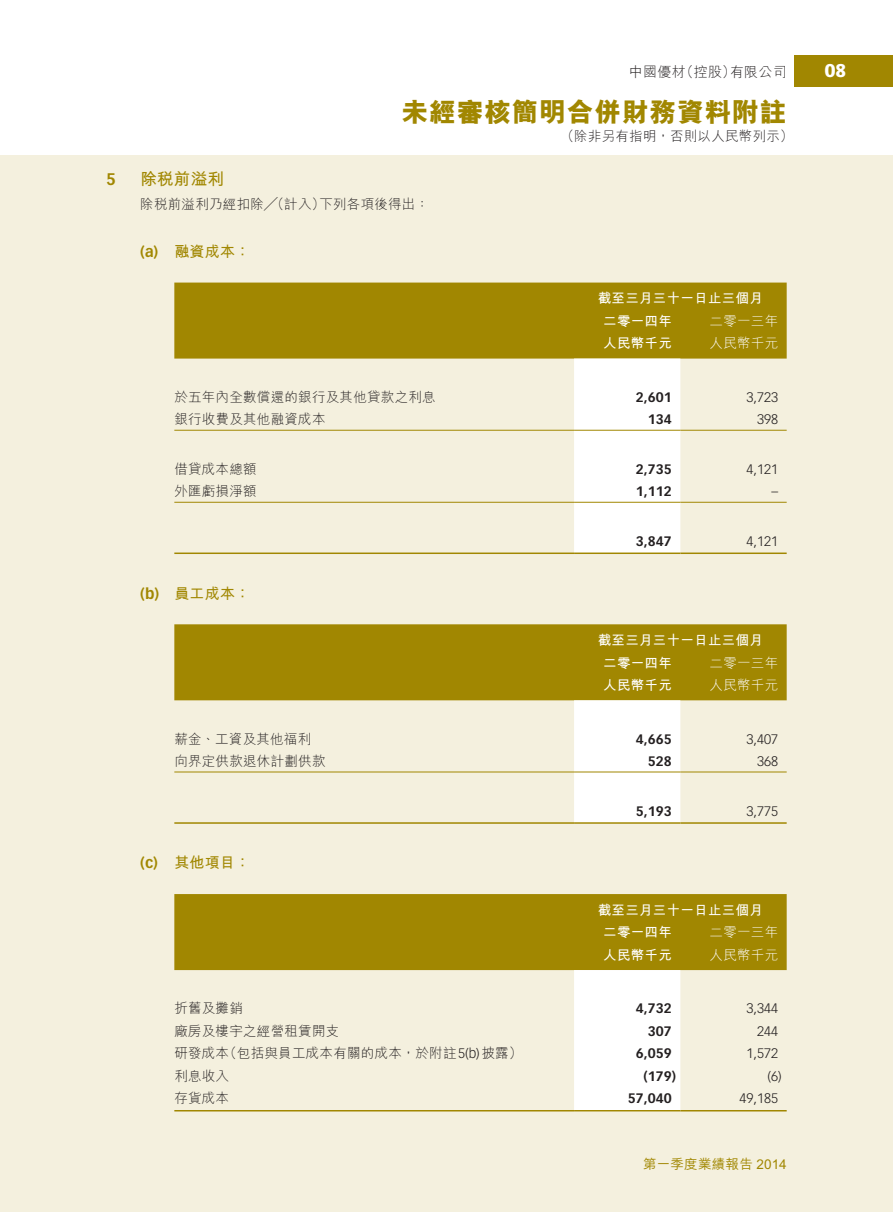
<style>
.page{position:relative;width:893px;height:1212px;background:#fff}
.page>*{position:absolute;margin:0;border:0;box-sizing:border-box;transform-origin:0 0}
.t1{font:800 27px "M Hei HK";letter-spacing:.02em;color:#a18701}
.t2{font:900 18px "Vectora LT Std";color:#fff}
.t3{font:700 16.5px "M Hei HK";letter-spacing:.02em;color:#a18701}
.t4{font:700 16.5px "Vectora LT Std";color:#a18701}
.t5{font:700 15px "M Hei HK";letter-spacing:.02em;color:#a18701}
.t6{font:700 15px "Vectora LT Std";color:#a18701}
.t7{font:300 13.95px "M Hei HK";letter-spacing:.02em;color:#231f20}
.t8{font:300 13.5px "M Hei HK";letter-spacing:.02em;color:#231f20}
.t9{font:700 13.5px "M Hei HK";letter-spacing:.02em;color:#fff}
.t10{font:700 13.5px "Vectora LT Std";color:#231f20}
.t11{font:300 13.5px "Vectora LT Std";color:#231f20}
.t12{font:300 13.5px "M Hei HK";letter-spacing:.02em;color:#fff}
.t13{font:500 13.5px "M Hei HK";letter-spacing:.02em;color:#a18701}
.s1{font-family:"Vectora LT Std"}
</style>
<div class="page">
<div style="left:0;top:155px;width:893px;height:1057px;background:#f4f0de"></div>
<div style="left:794px;top:55px;width:99px;height:32px;background:#a18701"></div>
<div style="left:174px;top:283px;width:613px;height:76px;background:#a18701"></div>
<div style="left:574px;top:359px;width:106px;height:193px;background:#fff"></div>
<hr style="left:174px;top:430px;width:400px;height:1px;background:#a18701">
<hr style="left:574px;top:430px;width:106px;height:1px;background:#a18701">
<hr style="left:680px;top:430px;width:107px;height:1px;background:#a18701">
<hr style="left:174px;top:502px;width:400px;height:1px;background:#a18701">
<hr style="left:574px;top:502px;width:106px;height:1px;background:#a18701">
<hr style="left:680px;top:502px;width:107px;height:1px;background:#a18701">
<hr style="left:174px;top:552px;width:400px;height:2px;background:#a18701">
<hr style="left:574px;top:552px;width:106px;height:2px;background:#a18701">
<hr style="left:680px;top:552px;width:107px;height:2px;background:#a18701">
<div style="left:174px;top:624px;width:613px;height:76px;background:#a18701"></div>
<div style="left:574px;top:700px;width:106px;height:122px;background:#fff"></div>
<hr style="left:174px;top:772px;width:400px;height:1px;background:#a18701">
<hr style="left:574px;top:772px;width:106px;height:1px;background:#a18701">
<hr style="left:680px;top:772px;width:107px;height:1px;background:#a18701">
<hr style="left:174px;top:822px;width:400px;height:2px;background:#a18701">
<hr style="left:574px;top:822px;width:106px;height:2px;background:#a18701">
<hr style="left:680px;top:822px;width:107px;height:2px;background:#a18701">
<div style="left:174px;top:894px;width:613px;height:76px;background:#a18701"></div>
<div style="left:574px;top:970px;width:106px;height:140px;background:#fff"></div>
<hr style="left:174px;top:1110px;width:400px;height:1px;background:#a18701">
<hr style="left:574px;top:1110px;width:106px;height:1px;background:#a18701">
<hr style="left:680px;top:1110px;width:107px;height:1px;background:#a18701">
<p class="t4" style="left:106px;top:169px;width:11px">5</p>
<p class="t7" style="left:680px;top:64px;width:58px">（控股）</p>
<p class="t7" style="left:629px;top:64px;width:58px">中國優材</p>
<p class="t7" style="left:730px;top:64px;width:58px">有限公司</p>
<p class="t3" style="left:140px;top:167px;width:85px">除稅前溢利</p>
<h1 class="t1" style="left:402px;top:98px;width:387px">未經審核簡明合併財務資料附註</h1>
<p class="t8" style="left:561px;top:129px;width:234px">（除非另有指明，否則以人民幣列示(</p>
<p class="t8" style="left:140px;top:197px;width:186px">除稅前溢利乃經扣除╱（計入）</p>
<p class="t5" style="left:174px;top:240px;width:77px">融資成本：</p>
<p class="t8" style="left:319px;top:197px;width:111px">下列各項後得出：</p>
<p class="t6" style="left:140px;top:242px;width:20px">a( )</p>
<p class="t8" style="left:174px;top:390px;width:263px">於五年內全數償還的銀行及其他貸款之利息</p>
<p class="t8" style="left:174px;top:412px;width:153px">銀行收費及其他融資成本</p>
<p class="t8" style="left:174px;top:462px;width:84px">借貸成本總額</p>
<p class="t8" style="left:174px;top:484px;width:84px">外匯虧損淨額</p>
<p class="t6" style="left:140px;top:584px;width:20px">b( )</p>
<p class="t5" style="left:174px;top:582px;width:77px">員工成本：</p>
<p class="t8" style="left:174px;top:732px;width:138px">薪金、工資及其他福利</p>
<p class="t8" style="left:174px;top:754px;width:153px">向界定供款退休計劃供款</p>
<p class="t6" style="left:140px;top:854px;width:19px">c( )</p>
<p class="t5" style="left:174px;top:852px;width:77px">其他項目：</p>
<p class="t8" style="left:174px;top:1001px;width:70px">折舊及攤銷</p>
<p class="t8" style="left:174px;top:1024px;width:166px">廠房及樓宇之經營租賃開支</p>
<p class="t8" style="left:223px;top:1046px;width:300px">（包括與員工成本有關的成本，於附註 <span class="s1">)b(5</span> 披露 (</p>
<p class="t8" style="left:174px;top:1046px;width:56px">研發成本</p>
<p class="t8" style="left:174px;top:1069px;width:56px">利息收入</p>
<p class="t8" style="left:174px;top:1091px;width:56px">存貨成本</p>
<p class="t9" style="left:598px;top:289px;width:166px">截至三月三十一日止三個月</p>
<p class="t12" style="left:710px;top:314px;width:70px">二零一三年</p>
<p class="t9" style="left:603px;top:311px;width:70px">二零一四年</p>
<p class="t9" style="left:603px;top:334px;width:70px">人民幣千元</p>
<p class="t12" style="left:710px;top:336px;width:70px">人民幣千元</p>
<p class="t10" style="left:636px;top:389px;width:37px">2,601</p>
<p class="t11" style="left:747px;top:389px;width:33px">3,723</p>
<p class="t10" style="left:648px;top:411px;width:25px">134</p>
<p class="t11" style="left:757px;top:412px;width:23px">398</p>
<p class="t10" style="left:636px;top:461px;width:37px">2,735</p>
<p class="t11" style="left:747px;top:461px;width:33px">4,121</p>
<p class="t10" style="left:636px;top:483px;width:37px">1,112</p>
<p class="t11" style="left:771px;top:484px;width:8px">–</p>
<p class="t10" style="left:636px;top:533px;width:37px">3,847</p>
<p class="t11" style="left:747px;top:533px;width:33px">4,121</p>
<p class="t9" style="left:598px;top:630px;width:166px">截至三月三十一日止三個月</p>
<p class="t12" style="left:710px;top:656px;width:70px">二零一三年</p>
<p class="t9" style="left:603px;top:653px;width:70px">二零一四年</p>
<p class="t9" style="left:603px;top:675px;width:70px">人民幣千元</p>
<p class="t12" style="left:710px;top:678px;width:70px">人民幣千元</p>
<p class="t10" style="left:636px;top:731px;width:37px">4,665</p>
<p class="t11" style="left:747px;top:731px;width:33px">3,407</p>
<p class="t10" style="left:648px;top:753px;width:25px">528</p>
<p class="t11" style="left:757px;top:753px;width:23px">368</p>
<p class="t10" style="left:636px;top:803px;width:37px">5,193</p>
<p class="t11" style="left:747px;top:803px;width:33px">3,775</p>
<p class="t9" style="left:598px;top:900px;width:166px">截至三月三十一日止三個月</p>
<p class="t12" style="left:710px;top:925px;width:70px">二零一三年</p>
<p class="t9" style="left:603px;top:922px;width:70px">二零一四年</p>
<p class="t9" style="left:603px;top:945px;width:70px">人民幣千元</p>
<p class="t12" style="left:710px;top:948px;width:70px">人民幣千元</p>
<p class="t10" style="left:636px;top:1000px;width:37px">4,732</p>
<p class="t11" style="left:747px;top:1001px;width:33px">3,344</p>
<p class="t10" style="left:648px;top:1023px;width:25px">307</p>
<p class="t11" style="left:757px;top:1023px;width:23px">244</p>
<p class="t10" style="left:636px;top:1045px;width:37px">6,059</p>
<p class="t11" style="left:747px;top:1046px;width:33px">1,572</p>
<p class="t10" style="left:644px;top:1068px;width:34px">)179(</p>
<p class="t11" style="left:768px;top:1068px;width:16px">(6)</p>
<p class="t10" style="left:628px;top:1090px;width:45px">57,040</p>
<p class="t11" style="left:739px;top:1091px;width:40px">49,185</p>
<p class="t13" style="left:643px;top:1154px;width:145px">第一季度業績報告 2014</p>
<h2 class="t2" style="left:825px;top:59px;width:23px">08</h2>
</div>
